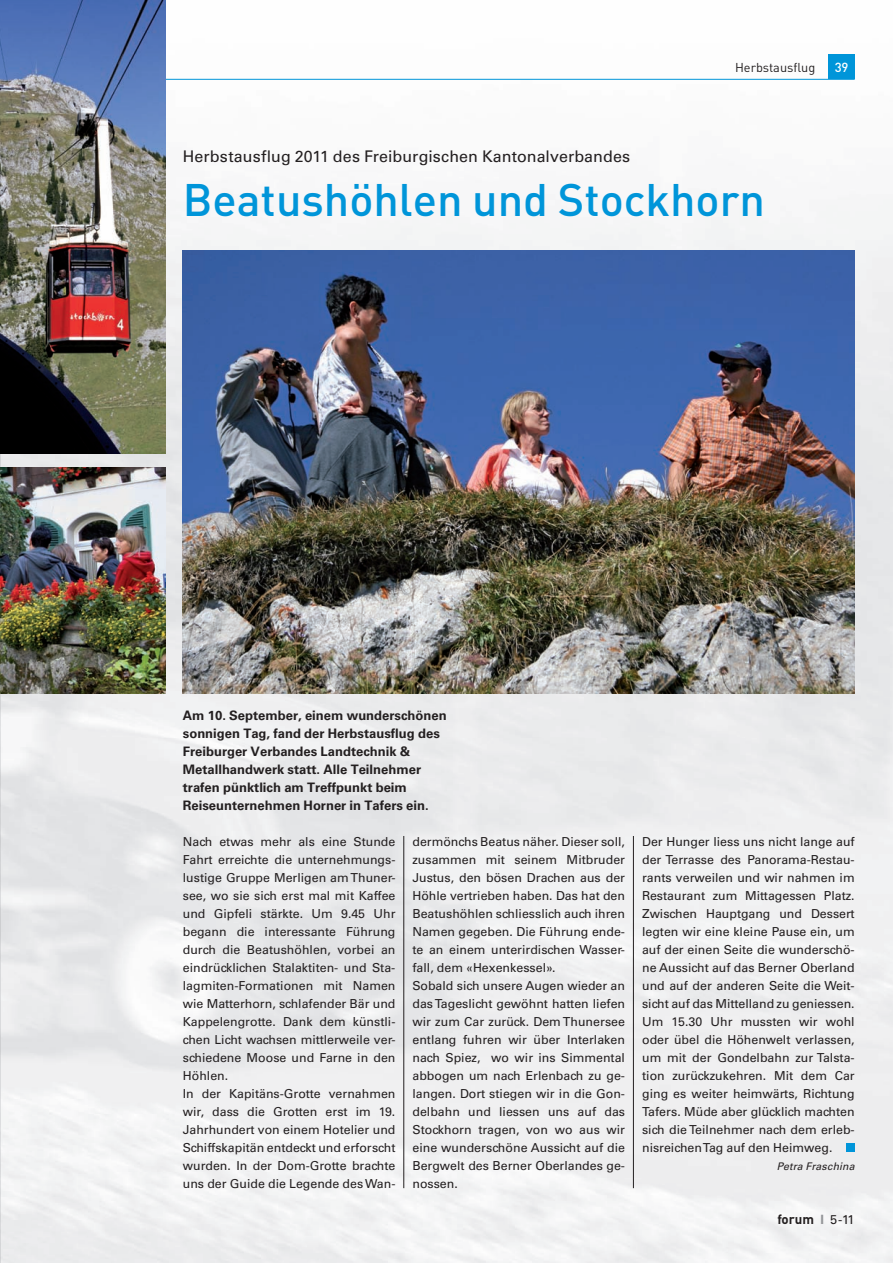
<style>
.page{position:relative;width:893px;height:1263px;background:#fff}
.page>*{position:absolute;margin:0;border:0;box-sizing:border-box;transform-origin:0 0}
.t1{font:500 45px "DIN";color:#0095d9}
.t2{font:16.05px "Univers";letter-spacing:.005em;color:#231f20}
.t3{font:700 13.35px "DIN";color:#231f20}
.t4{font:700 13.05px/18px "Univers";color:#231f20}
.t5{font:500 13.05px "DIN";color:#fff}
.t6{font:12.75px "DIN";color:#231f20}
.t7{font:12.3px/18px "Univers";color:#231f20}
.t8{font:italic 10.5px "Univers";letter-spacing:.015em;color:#231f20}
.s1{font-family:"Univers";font-size:12.75px;color:#939598}
.s2{font-family:"Univers";font-weight:400;font-size:12.75px}
</style>
<div class="page">
<img style="left:1px;top:78px;width:892px;height:1185px">
<img style="left:0;top:454px;width:1px;height:809px">
<hr style="left:0;top:79px;width:855px;height:1px;background:#0095d9">
<div style="left:828px;top:54px;width:27px;height:25px;background:#0095d9"></div>
<hr style="left:403px;top:836px;width:1px;height:352px;background:#231f20">
<div style="left:846px;top:1144px;width:9px;height:8px;background:#0095d9"></div>
<img style="left:0;top:468px;width:166px;height:225px">
<img style="left:183px;top:251px;width:672px;height:442px">
<img style="left:0;top:0;width:166px;height:454px">
<hr style="left:633px;top:836px;width:1px;height:352px;background:#231f20">
<p class="t6" style="left:735px;top:59px;width:82px">Herbstausflug</p>
<p class="t5" style="left:835px;top:59px;width:15px">39</p>
<h2 class="t2" style="left:183px;top:147px;width:449px">Herbstausflug 2011 des Freiburgischen Kantonalverbandes</h2>
<h1 class="t1" style="left:183px;top:171px;width:584px">Beatushöhlen und Stockhorn</h1>
<p class="t4" style="left:183px;top:707px;width:265px">Am 10. September, einem wunderschönen sonnigen Tag, fand der Herbstausflug des Freiburger Verbandes Landtechnik &amp; Metallhandwerk statt. Alle Teilnehmer trafen pünktlich am Treffpunkt beim Reiseunternehmen Horner in Tafers ein.</p>
<p class="t7" style="left:183px;top:833px;width:214px">Nach etwas mehr als eine Stunde Fahrt erreichte die unternehmungs&shy;lustige Gruppe Merligen am Thuner&shy;see, wo sie sich erst mal mit Kaffee und Gipfeli stärkte. Um 9.45 Uhr begann die interessante Führung durch die Beatushöhlen, vorbei an eindrücklichen Stalaktiten- und Sta&shy;lagmiten-Formationen mit Namen wie Matterhorn, schlafender Bär und Kappelengrotte. Dank dem künstli&shy;chen Licht wachsen mittlerweile ver&shy;schiedene Moose und Farne in den Höhlen.<br>In der Kapitäns-Grotte vernahmen wir, dass die Grotten erst im 19.<br>Jahrhundert von einem Hotelier und Schiffskapitän entdeckt und erforscht wurden. In der Dom-Grotte brachte uns der Guide die Legende des Wan-</p>
<p class="t7" style="left:412px;top:833px;width:214px">dermönchs Beatus näher. Dieser soll, zusammen mit seinem Mitbruder<br>Justus, den bösen Drachen aus der<br>Höhle vertrieben haben. Das hat den<br>Beatushöhlen schliesslich auch ihren<br>Namen gegeben. Die Führung ende&shy;te an einem unterirdischen Wasser&shy;fall, dem «Hexenkessel».<br>Sobald sich unsere Augen wieder an das Tageslicht gewöhnt hatten liefen wir zum Car zurück. Dem Thunersee entlang fuhren wir über Interlaken nach Spiez, wo wir ins Simmental abbogen um nach Erlenbach zu ge&shy;langen. Dort stiegen wir in die Gon&shy;delbahn und liessen uns auf das<br>Stockhorn tragen, von wo aus wir eine wunderschöne Aussicht auf die<br>Bergwelt des Berner Oberlandes ge&shy;nossen.</p>
<p class="t7" style="left:642px;top:833px;width:214px;text-align:justify">Der Hunger liess uns nicht lange auf der Terrasse des Panorama-Restau&shy;rants verweilen und wir nahmen im Restaurant zum Mittagessen Platz.<br>Zwischen Hauptgang und Dessert legten wir eine kleine Pause ein, um auf der einen Seite die wunderschö&shy;ne Aussicht auf das Berner Oberland und auf der anderen Seite die Weit&shy;sicht auf das Mittelland zu geniessen.<br>Um 15.30 Uhr mussten wir wohl oder übel die Höhenwelt verlassen, um mit der Gondelbahn zur Talsta&shy;tion zurückzukehren. Mit dem Car ging es weiter heimwärts, Richtung Tafers. Müde aber glücklich machten sich die Teilnehmer nach dem erleb&shy;nisreichen Tag auf den Heimweg.</p>
<p class="t8" style="left:777px;top:1160px;width:79px">Petra Fraschina</p>
<p class="t3" style="left:777px;top:1210px;width:79px">forum <span class="s1">I</span> <span class="s2">5-11</span></p>
</div>
